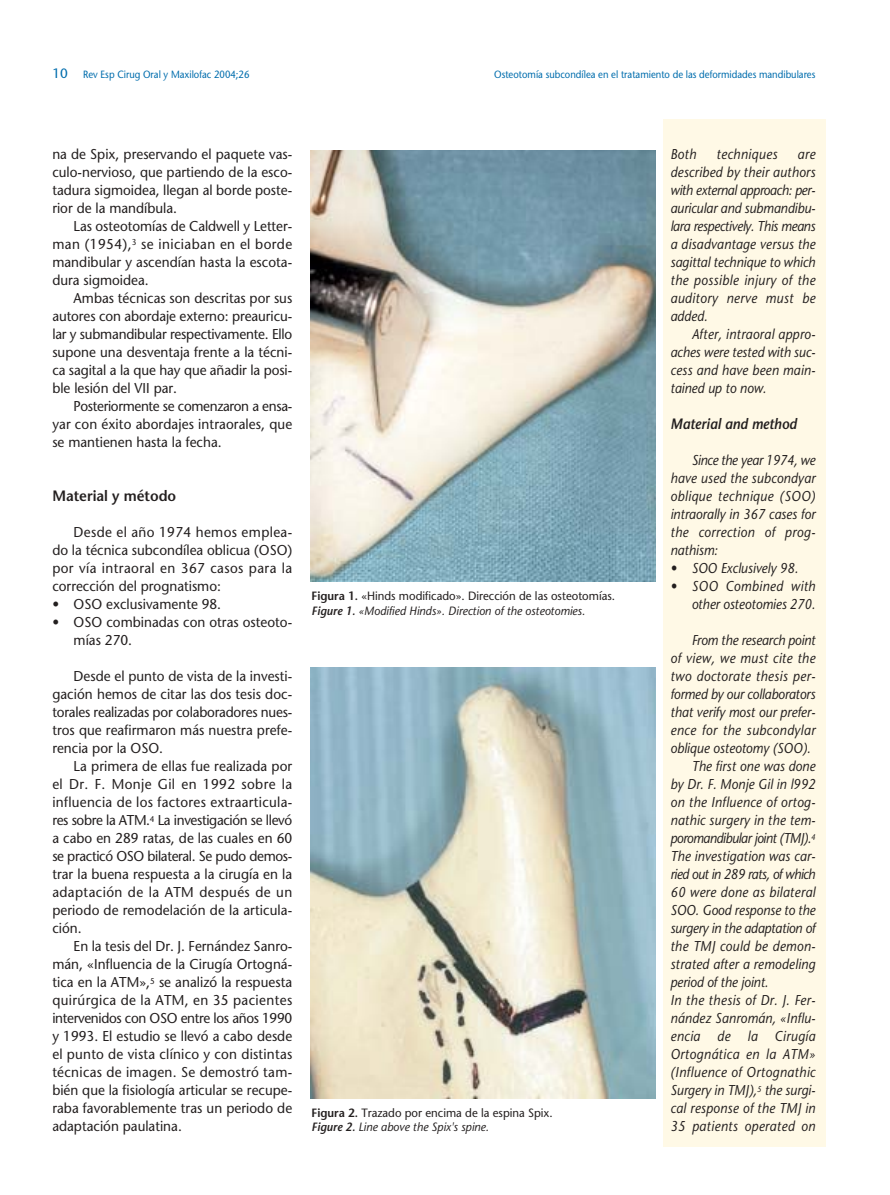
<style>
.page{position:relative;width:890px;height:1195px;background:#fff}
.page>*{position:absolute;margin:0;border:0;box-sizing:border-box;transform-origin:0 0}
.t1{font:italic 600 15px "Stone Sans";color:#231f1f;scale:.9 1}
.t2{font:600 15px "Stone Sans";color:#231f1f;scale:.95 1}
.t3{font:14.25px/18px "Stone Sans";color:#231f1f;text-align:justify;scale:.95 1}
.t4{font:italic 14.25px/18px "Stone Sans";letter-spacing:.01em;color:#231f1f;text-align:justify;scale:.9 1}
.t5{font:italic 14.25px "Stone Sans";letter-spacing:.03em;color:#231f1f;scale:.9 1}
.t6{font:italic 14.25px "Stone Sans";letter-spacing:-.035em;color:#231f1f;scale:.9 1}
.t7{font:italic 14.25px "Stone Sans";letter-spacing:-.01em;color:#231f1f;scale:.9 1}
.t8{font:italic 14.25px "Stone Sans";letter-spacing:-.015em;color:#231f1f;scale:.9 1}
.t9{font:12px/14.4px "Stone Sans";color:#231f1f;scale:.95 1}
.t10{font:10.5px "Stone Sans";color:#006dad;scale:.9 1}
.s1{font-size:13.5px}
.s2{font-weight:600}
.s3{font-weight:600;font-style:italic}
.s4{font-style:italic}
</style>
<div class="page">
<div style="left:663px;top:119px;width:162px;height:1027px;background:#fff9e6"></div>
<img style="left:310px;top:150px;width:345px;height:431px">
<img style="left:310px;top:667px;width:345px;height:431px">
<p class="t10" style="left:52px;top:71px;width:220px"><span class="s1">10</span> Rev Esp Cirug Oral y Maxilofac 2004;26</p>
<p class="t10" style="left:494px;top:71px;width:358px">Osteotomía subcondílea en el tratamiento de las deformidades mandibulares</p>
<p class="t3" style="left:52px;top:146px;width:254px">na de Spix, preservando el paquete vas&shy;culo-nervioso, que partiendo de la esco&shy;tadura sigmoidea, llegan al borde poste&shy;rior de la mandíbula.</p>
<p class="t3" style="left:52px;top:218px;width:254px;text-indent:21px">Las osteotomías de Caldwell y Letter&shy;man (1954),<sup>3</sup> se iniciaban en el borde mandibular y ascendían hasta la escota&shy;dura sigmoidea.</p>
<p class="t3" style="left:52px;top:290px;width:254px;text-indent:21px">Ambas técnicas son descritas por sus autores con abordaje externo: preauricu&shy;lar y submandibular respectivamente. Ello supone una desventaja frente a la técni&shy;ca sagital a la que hay que añadir la posi&shy;ble lesión del VII par.</p>
<p class="t3" style="left:52px;top:398px;width:254px;text-indent:21px">Posteriormente se comenzaron a ensa&shy;yar con éxito abordajes intraorales, que se mantienen hasta la fecha.</p>
<p class="t2" style="left:52px;top:490px;width:132px">Material y método</p>
<p class="t3" style="left:52px;top:524px;width:254px;text-indent:21px">Desde el año 1974 hemos emplea&shy;do la técnica subcondílea oblicua (OSO) por vía intraoral en 367 casos para la corrección del prognatismo:</p>
<p class="t3" style="left:52px;top:596px;width:179px">• OSO exclusivamente 98.</p>
<p class="t3" style="left:74px;top:614px;width:231px;text-indent:-21px">• OSO combinadas con otras osteoto&shy;mías 270.</p>
<p class="t3" style="left:52px;top:668px;width:254px;text-indent:21px">Desde el punto de vista de la investi&shy;gación hemos de citar las dos tesis doc&shy;torales realizadas por colaboradores nues&shy;tros que reafirmaron más nuestra prefe&shy;rencia por la OSO.</p>
<p class="t3" style="left:52px;top:758px;width:254px;text-indent:21px">La primera de ellas fue realizada por el Dr. F. Monje Gil en 1992 sobre la influencia de los factores extraarticula&shy;res sobre la ATM.<sup>4</sup> La investigación se llevó a cabo en 289 ratas, de las cuales en 60 se practicó OSO bilateral. Se pudo demos&shy;trar la buena respuesta a la cirugía en la adaptación de la ATM después de un periodo de remodelación de la articula&shy;ción.</p>
<p class="t3" style="left:52px;top:938px;width:254px;text-indent:21px">En la tesis del Dr. J. Fernández Sanro&shy;mán, «Influencia de la Cirugía Ortogná&shy;tica en la ATM»,<sup>5</sup> se analizó la respuesta quirúrgica de la ATM, en 35 pacientes intervenidos con OSO entre los años 1990 y 1993. El estudio se llevó a cabo desde el punto de vista clínico y con distintas técnicas de imagen. Se demostró tam&shy;bién que la fisiología articular se recupe&shy;raba favorablemente tras un periodo de adaptación paulatina.</p>
<p class="t9" style="left:311px;top:590px;width:321px"><span class="s2">Figura 1.</span> «Hinds modificado». Dirección de las osteotomías.<br><span class="s3">Figure 1.</span> <span class="s4">«Modified Hinds». Direction of the osteotomies.</span></p>
<p class="t9" style="left:311px;top:1106px;width:255px"><span class="s2">Figura 2.</span> Trazado por encima de la espina Spix.<br><span class="s3">Figure 2.</span> <span class="s4">Line above the Spix's spine.</span></p>
<p class="t4" style="left:670px;top:146px;width:30px">Both</p>
<p class="t5" style="left:716px;top:148px;width:69px">techniques</p>
<p class="t4" style="left:670px;top:146px;width:163px;text-indent:127px">are described by their authors with external approach: per&shy;auricular and submandibu&shy;lara respectively. This means a disadvantage versus the sagittal technique to which the possible injury of the auditory nerve must be added.</p>
<p class="t4" style="left:670px;top:326px;width:163px;text-indent:21px">After, intraoral appro&shy;aches were tested with suc&shy;cess and have been main&shy;tained up to now.</p>
<p class="t1" style="left:670px;top:418px;width:142px">Material and method</p>
<p class="t4" style="left:670px;top:452px;width:163px;text-indent:21px">Since the year 1974, we have used the subcondyar oblique technique (SOO) intraorally in 367 cases for the correction of prog&shy;nathism:</p>
<p class="t4" style="left:670px;top:560px;width:143px">• SOO Exclusively 98.</p>
<p class="t4" style="left:670px;top:578px;width:163px;text-align:right">• SOO Combined with other osteotomies 270.</p>
<p class="t7" style="left:691px;top:634px;width:139px">From the research point</p>
<p class="t5" style="left:670px;top:652px;width:162px">of view, we must cite the</p>
<p class="t5" style="left:670px;top:670px;width:162px">two doctorate thesis per-</p>
<p class="t7" style="left:670px;top:688px;width:162px">formed by our collaborators</p>
<p class="t4" style="left:670px;top:704px;width:162px">that verify most our prefer-</p>
<p class="t5" style="left:670px;top:724px;width:162px">ence for the subcondylar</p>
<p class="t4" style="left:670px;top:740px;width:157px">oblique osteotomy (SOO).</p>
<p class="t4" style="left:691px;top:758px;width:139px">The first one was done</p>
<p class="t4" style="left:670px;top:776px;width:162px">by Dr. F. Monje Gil in l992</p>
<p class="t4" style="left:670px;top:794px;width:162px">on the Influence of ortog-</p>
<p class="t4" style="left:670px;top:812px;width:162px">nathic surgery in the tem-</p>
<p class="t6" style="left:670px;top:832px;width:162px">poromandibular joint (TMJ).<sup>4</sup></p>
<p class="t4" style="left:670px;top:848px;width:162px">The investigation was car-</p>
<p class="t6" style="left:670px;top:868px;width:162px">ried out in 289 rats, of which</p>
<p class="t4" style="left:670px;top:884px;width:162px">60 were done as bilateral</p>
<p class="t4" style="left:670px;top:902px;width:162px">SOO. Good response to the</p>
<p class="t8" style="left:670px;top:922px;width:162px">surgery in the adaptation of</p>
<p class="t4" style="left:670px;top:938px;width:162px">the TMJ could be demon-</p>
<p class="t4" style="left:670px;top:956px;width:162px">strated after a remodeling</p>
<p class="t4" style="left:670px;top:974px;width:110px">period of the joint.</p>
<p class="t5" style="left:670px;top:994px;width:162px">In the thesis of Dr. J. Fer-</p>
<p class="t4" style="left:670px;top:1010px;width:162px">nández Sanromán, «Influ-</p>
<p class="t5" style="left:670px;top:1030px;width:162px">encia de la Cirugía</p>
<p class="t5" style="left:670px;top:1048px;width:162px">Ortognática en la ATM»</p>
<p class="t5" style="left:670px;top:1066px;width:162px">(Influence of Ortognathic</p>
<p class="t4" style="left:670px;top:1082px;width:162px">Surgery in TMJ),<sup>5</sup> the surgi-</p>
<p class="t4" style="left:670px;top:1100px;width:163px">cal response of the TMJ in</p>
<p class="t5" style="left:670px;top:1120px;width:162px">35 patients operated on</p>
</div>
